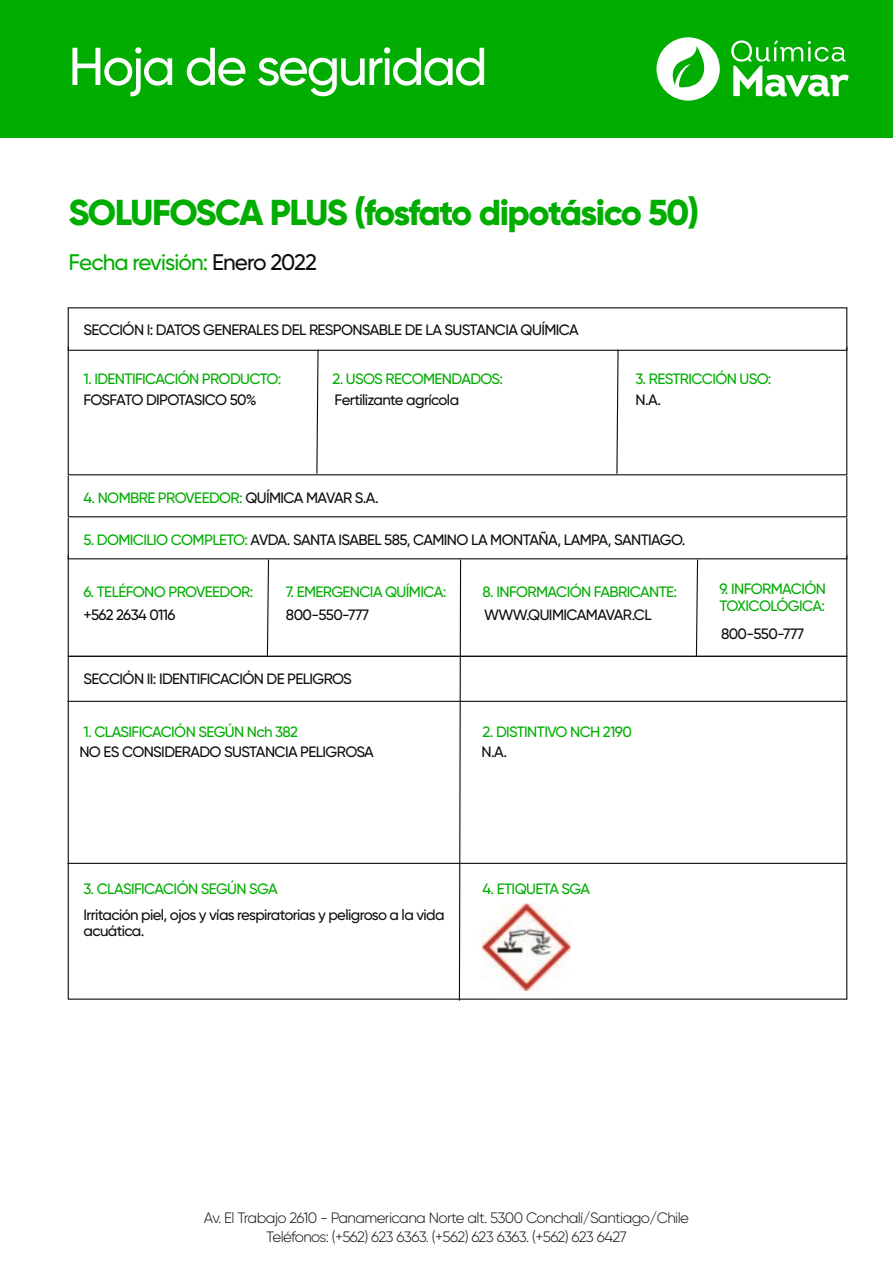
<style>
.page{position:relative;width:893px;height:1263px;background:#fff}
.page>*{position:absolute;margin:0;border:0;box-sizing:border-box;transform-origin:0 0}
.t1{font:500 53.25px "Gilroy";letter-spacing:-.04em;color:#fff}
.t2{font:800 36px "Gilroy";letter-spacing:-.045em;color:#00ad00}
.t3{font:500 22.5px "Gilroy";letter-spacing:-.04em;color:#00ad00}
.t4{font:500 15px/16.5px "Gilroy";letter-spacing:-.04em;color:#0e0e0e}
.t5{font:500 15px/16.5px "Gilroy";letter-spacing:-.04em;color:#00ad00}
.t6{font:300 15px/18.9px "Gilroy";letter-spacing:-.04em;color:#0e0e0e;text-align:center}
.s1{color:#0e0e0e}
.s2{color:#00ad00}
</style>
<div class="page">
<div style="left:0;top:0;width:893px;height:138px;background:#00ad00"></div>
<svg style="left:656px;top:37px;width:64px;height:64px"></svg>
<svg style="left:731px;top:40px;width:118px;height:57px"></svg>
<svg style="left:68px;top:348px;width:779px;height:653px"></svg>
<hr style="left:68px;top:701px;width:778px;height:1px;background:#0e0e0e">
<hr style="left:68px;top:863px;width:778px;height:1px;background:#0e0e0e">
<h1 class="t1" style="left:68px;top:34px;width:421px">Hoja de seguridad</h1>
<h2 class="t2" style="left:68px;top:190px;width:632px">SOLUFOSCA PLUS (fosfato dipotásico 50)</h2>
<h3 class="t3" style="left:68px;top:249px;width:250px">Fecha revisión: <span class="s1">Enero 2022</span></h3>
<p class="t4" style="left:83px;top:321px;width:497px">SECCIÓN I: DATOS GENERALES DEL RESPONSABLE DE LA SUSTANCIA QUÍMICA</p>
<p class="t5" style="left:83px;top:371px;width:199px">1. IDENTIFICACIÓN PRODUCTO:</p>
<p class="t5" style="left:332px;top:371px;width:172px">2. USOS RECOMENDADOS:</p>
<p class="t4" style="left:83px;top:392px;width:175px">FOSFATO DIPOTASICO 50%</p>
<p class="t4" style="left:335px;top:392px;width:126px">Fertilizante agrícola</p>
<p class="t5" style="left:83px;top:489px;width:297px">4. NOMBRE PROVEEDOR: <span class="s1">QUÍMICA MAVAR S.A.</span></p>
<p class="t5" style="left:635px;top:371px;width:138px">3. RESTRICCIÓN USO:</p>
<p class="t4" style="left:635px;top:392px;width:27px">N.A.</p>
<p class="t4" style="left:83px;top:531px;width:603px"><span class="s2">5. DOMICILIO COMPLETO:</span> AVDA. SANTA ISABEL 585, CAMINO LA MONTAÑA, LAMPA, SANTIAGO.</p>
<p class="t5" style="left:83px;top:584px;width:171px">6. TELÉFONO PROVEEDOR:</p>
<p class="t5" style="left:286px;top:584px;width:162px">7. EMERGENCIA QUÍMICA:</p>
<p class="t4" style="left:83px;top:606px;width:94px">+562 2634 0116</p>
<p class="t4" style="left:286px;top:606px;width:85px">800-550-777</p>
<p class="t5" style="left:482px;top:584px;width:196px">8. INFORMACIÓN FABRICANTE:</p>
<p class="t4" style="left:484px;top:606px;width:169px">WWW.QUIMICAMAVAR.CL</p>
<p class="t4" style="left:83px;top:671px;width:270px">SECCIÓN II: IDENTIFICACIÓN DE PELIGROS</p>
<p class="t5" style="left:83px;top:723px;width:216px">1. CLASIFICACIÓN SEGÚN Nch 382</p>
<p class="t5" style="left:482px;top:723px;width:151px">2. DISTINTIVO NCH 2190</p>
<p class="t4" style="left:79px;top:743px;width:296px">NO ES CONSIDERADO SUSTANCIA PELIGROSA</p>
<p class="t4" style="left:481px;top:743px;width:27px">N.A.</p>
<p class="t5" style="left:719px;top:581px;width:108px">9. INFORMACIÓN<br>TOXICOLÓGICA:</p>
<p class="t4" style="left:721px;top:626px;width:85px">800-550-777</p>
<p class="t5" style="left:83px;top:881px;width:196px">3. CLASIFICACIÓN SEGÚN SGA</p>
<p class="t5" style="left:482px;top:881px;width:109px">4. ETIQUETA SGA</p>
<p class="t4" style="left:84px;top:906px;width:363px">Irritación piel, ojos y vías respiratorias y peligroso a la vida acuática.</p>
<p class="t6" style="left:204px;top:1208px;width:487px">Av. El Trabajo 2610 - Panamericana Norte alt. 5300 Conchalí/Santiago/Chile<br>Teléfonos: (+562) 623 6363. (+562) 623 6363. (+562) 623 6427</p>
</div>
